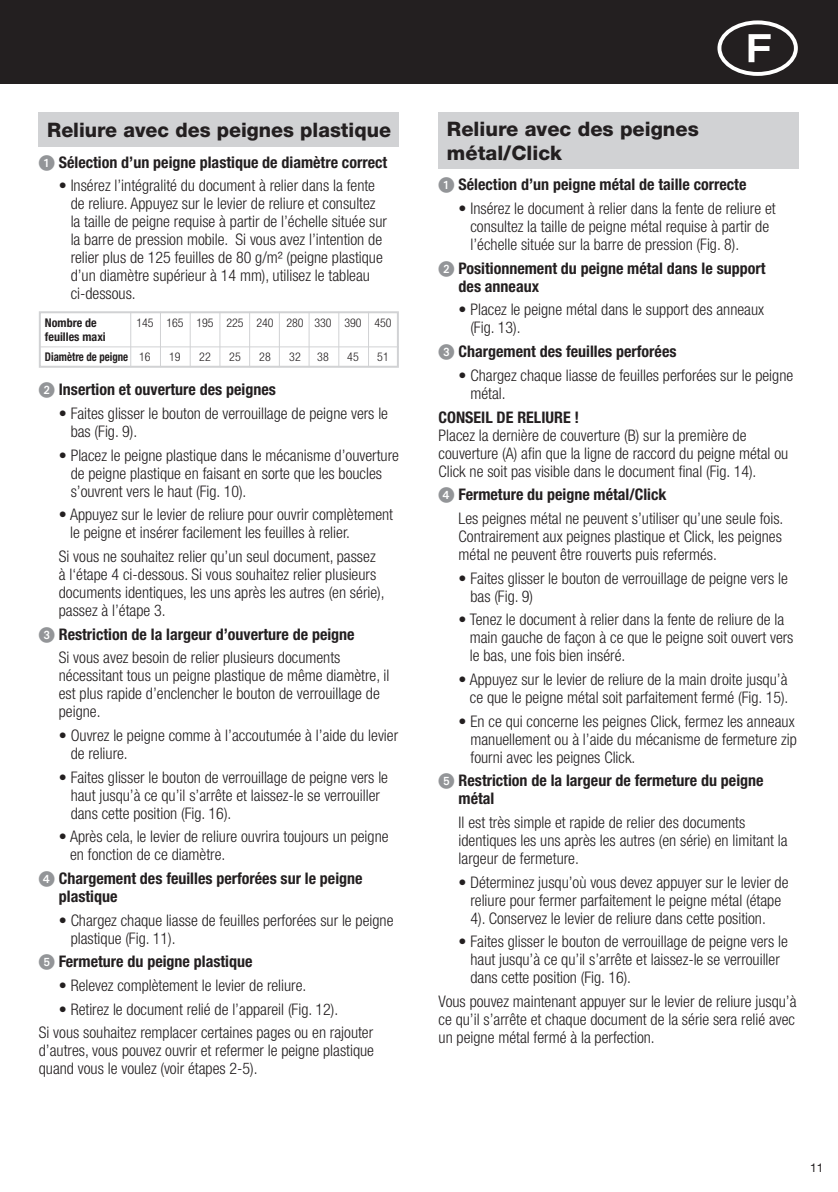
<style>
.page{position:relative;width:838px;height:1192px;background:#fff}
.page>*{position:absolute;margin:0;border:0;box-sizing:border-box;transform-origin:0 0}
.t1{font:800 20px/24px "Helvetica Neue";color:#231f20}
.t2{font:300 condensed 16px/18px "Helvetica Neue";color:#231f20}
.t3{font:700 condensed 16px/18px "Helvetica Neue";color:#231f20}
.t4{font:300 condensed 12px "Helvetica Neue";color:#231f20}
.t5{font:700 condensed 12px/19.6px "Helvetica Neue";color:#231f20}
.t6{font:12px "Helvetica Neue";color:#231f20}
.s1{font-family:"European Pi One";font-weight:400;font-stretch:normal;color:#939598}
.s2{font-weight:300}
.s3{font-weight:700}
</style>
<div class="page">
<div style="left:0;top:0;width:838px;height:84px;background:#231f20"></div>
<div style="left:39px;top:113px;width:360px;height:34px;background:#d1d2d4"></div>
<div style="left:39px;top:311px;width:360px;height:57px;border:2px solid #d1d2d4"></div>
<hr style="left:40px;top:346px;width:359px;height:1px;background:#d1d2d4">
<hr style="left:368px;top:312px;width:1px;height:55px;background:#d1d2d4">
<hr style="left:338px;top:312px;width:1px;height:55px;background:#d1d2d4">
<hr style="left:309px;top:312px;width:1px;height:55px;background:#d1d2d4">
<hr style="left:279px;top:312px;width:1px;height:55px;background:#d1d2d4">
<hr style="left:249px;top:312px;width:1px;height:55px;background:#d1d2d4">
<hr style="left:219px;top:312px;width:1px;height:55px;background:#d1d2d4">
<hr style="left:190px;top:312px;width:1px;height:55px;background:#d1d2d4">
<hr style="left:160px;top:312px;width:1px;height:55px;background:#d1d2d4">
<hr style="left:130px;top:312px;width:1px;height:55px;background:#d1d2d4">
<div style="left:439px;top:113px;width:360px;height:56px;background:#d1d2d4"></div>
<p class="t1" style="left:47px;top:118px;width:345px">Reliure avec des peignes plastique</p>
<p class="t3" style="left:39px;top:153px;width:350px"><span class="s1">1</span> Sélection d’un peigne plastique de diamètre correct</p>
<p class="t2" style="left:71px;top:177px;width:318px;text-indent:-12px">• Insérez l’intégralité du document à relier dans la fente de reliure. Appuyez sur le levier de reliure et consultez la taille de peigne requise à partir de l’échelle située sur la barre de pression mobile. Si vous avez l’intention de relier plus de 125 feuilles de 80 g/m² (peigne plastique d’un diamètre supérieur à 14 mm), utilisez le tableau ci-dessous.</p>
<p class="t5" style="left:45px;top:313px;width:53px">Nombre de</p>
<p class="t4" style="left:136px;top:316px;width:257px">145 165 195 225 240 280 330 390 450</p>
<p class="t5" style="left:45px;top:327px;width:107px">feuilles maxi<br>Diamètre de peigne <span class="s2">16</span></p>
<p class="t4" style="left:169px;top:350px;width:13px">19</p>
<p class="t4" style="left:199px;top:350px;width:13px">22</p>
<p class="t4" style="left:229px;top:350px;width:13px">25</p>
<p class="t4" style="left:259px;top:350px;width:13px">28</p>
<p class="t4" style="left:289px;top:350px;width:13px">32</p>
<p class="t4" style="left:317px;top:350px;width:13px">38</p>
<p class="t4" style="left:347px;top:350px;width:13px">45</p>
<p class="t4" style="left:377px;top:350px;width:13px">51</p>
<p class="t3" style="left:39px;top:380px;width:238px"><span class="s1">2</span> Insertion et ouverture des peignes</p>
<p class="t2" style="left:71px;top:404px;width:319px;text-indent:-12px">• Faites glisser le bouton de verrouillage de peigne vers le bas (Fig. 9).</p>
<p class="t2" style="left:71px;top:446px;width:330px;text-indent:-12px">• Placez le peigne plastique dans le mécanisme d’ouverture de peigne plastique en faisant en sorte que les boucles s’ouvrent vers le haut (Fig. 10).</p>
<p class="t2" style="left:70px;top:505px;width:325px;text-indent:-11px">• Appuyez sur le levier de reliure pour ouvrir complètement le peigne et insérer facilement les feuilles à relier.</p>
<p class="t2" style="left:59px;top:547px;width:327px">Si vous ne souhaitez relier qu’un seul document, passez à l‘étape 4 ci-dessous. Si vous souhaitez relier plusieurs documents identiques, les uns après les autres (en série), passez à l’étape 3.</p>
<p class="t2" style="left:39px;top:622px;width:317px;line-height:23.6px;text-align:center"><span class="s1">3</span> <span class="s3">Restriction de la largeur d’ouverture de peigne<br></span>Si vous avez besoin de relier plusieurs documents</p>
<p class="t2" style="left:59px;top:666px;width:332px">nécessitant tous un peigne plastique de même diamètre, il est plus rapide d’enclencher le bouton de verrouillage de peigne.</p>
<p class="t2" style="left:71px;top:726px;width:329px;text-indent:-12px">• Ouvrez le peigne comme à l’accoutumée à l’aide du levier de reliure.</p>
<p class="t2" style="left:71px;top:768px;width:319px;text-indent:-12px">• Faites glisser le bouton de verrouillage de peigne vers le haut jusqu’à ce qu’il s’arrête et laissez-le se verrouiller dans cette position (Fig. 16).</p>
<p class="t2" style="left:70px;top:827px;width:320px;text-indent:-11px">• Après cela, le levier de reliure ouvrira toujours un peigne en fonction de ce diamètre.</p>
<p class="t3" style="left:59px;top:869px;width:305px;text-indent:-20px"><span class="s1">4</span> Chargement des feuilles perforées sur le peigne plastique</p>
<p class="t2" style="left:71px;top:911px;width:324px;text-indent:-12px">• Chargez chaque liasse de feuilles perforées sur le peigne plastique (Fig. 11).</p>
<p class="t3" style="left:39px;top:952px;width:215px"><span class="s1">5</span> Fermeture du peigne plastique</p>
<p class="t2" style="left:59px;top:976px;width:249px">• Relevez complètement le levier de reliure.</p>
<p class="t2" style="left:39px;top:997px;width:336px;line-height:23.6px;text-indent:20px">• Retirez le document relié de l’appareil (Fig. 12).<br>Si vous souhaitez remplacer certaines pages ou en rajouter</p>
<p class="t2" style="left:39px;top:1041px;width:337px">d’autres, vous pouvez ouvrir et refermer le peigne plastique quand vous le voulez (voir étapes 2-5).</p>
<p class="t1" style="left:447px;top:117px;width:253px">Reliure avec des peignes métal/Click</p>
<p class="t3" style="left:439px;top:176px;width:309px"><span class="s1">1</span> Sélection d’un peigne métal de taille correcte</p>
<p class="t2" style="left:470px;top:199px;width:307px;text-indent:-12px">• Insérez le document à relier dans la fente de reliure et consultez la taille de peigne métal requise à partir de l’échelle située sur la barre de pression (Fig. 8).</p>
<p class="t3" style="left:459px;top:259px;width:308px;text-indent:-20px"><span class="s1">2</span> Positionnement du peigne métal dans le support des anneaux</p>
<p class="t2" style="left:470px;top:301px;width:295px;text-indent:-12px">• Placez le peigne métal dans le support des anneaux (Fig. 13).</p>
<p class="t3" style="left:439px;top:342px;width:239px"><span class="s1">3</span> Chargement des feuilles perforées</p>
<p class="t2" style="left:470px;top:366px;width:324px;text-indent:-12px">• Chargez chaque liasse de feuilles perforées sur le peigne métal.</p>
<p class="t3" style="left:439px;top:408px;width:142px">CONSEIL DE RELIURE !</p>
<p class="t2" style="left:439px;top:426px;width:351px">Placez la dernière de couverture (B) sur la première de couverture (A) afin que la ligne de raccord du peigne métal ou<br>Click ne soit pas visible dans le document final (Fig. 14).</p>
<p class="t2" style="left:459px;top:483px;width:326px;line-height:23.6px;text-indent:-20px"><span class="s1">4</span> <span class="s3">Fermeture du peigne métal/Click<br></span>Les peignes métal ne peuvent s’utiliser qu’une seule fois.</p>
<p class="t2" style="left:459px;top:527px;width:325px">Contrairement aux peignes plastique et Click, les peignes métal ne peuvent être rouverts puis refermés.</p>
<p class="t2" style="left:470px;top:569px;width:319px;text-indent:-12px">• Faites glisser le bouton de verrouillage de peigne vers le bas (Fig. 9)</p>
<p class="t2" style="left:470px;top:610px;width:325px;text-indent:-11px">• Tenez le document à relier dans la fente de reliure de la main gauche de façon à ce que le peigne soit ouvert vers le bas, une fois bien inséré.</p>
<p class="t2" style="left:459px;top:670px;width:331px;text-align:right">• Appuyez sur le levier de reliure de la main droite jusqu’à ce que le peigne métal soit parfaitement fermé (Fig. 15).</p>
<p class="t2" style="left:470px;top:712px;width:328px;text-indent:-12px">• En ce qui concerne les peignes Click, fermez les anneaux manuellement ou à l’aide du mécanisme de fermeture zip fourni avec les peignes Click.</p>
<p class="t3" style="left:459px;top:771px;width:306px;text-indent:-20px"><span class="s1">5</span> Restriction de la largeur de fermeture du peigne métal</p>
<p class="t2" style="left:459px;top:813px;width:330px">Il est très simple et rapide de relier des documents identiques les uns après les autres (en série) en limitant la largeur de fermeture.</p>
<p class="t2" style="left:470px;top:873px;width:320px;text-indent:-12px">• Déterminez jusqu’où vous devez appuyer sur le levier de reliure pour fermer parfaitement le peigne métal (étape<br>4). Conservez le levier de reliure dans cette position.</p>
<p class="t2" style="left:470px;top:932px;width:319px;text-indent:-12px">• Faites glisser le bouton de verrouillage de peigne vers le haut jusqu’à ce qu’il s’arrête et laissez-le se verrouiller dans cette position (Fig. 16).</p>
<p class="t2" style="left:439px;top:992px;width:359px;text-align:justify">Vous pouvez maintenant appuyer sur le levier de reliure jusqu’à ce qu’il s’arrête et chaque document de la série sera relié avec un peigne métal fermé à la perfection.</p>
<p class="t6" style="left:810px;top:1160px;width:15px">11</p>
</div>
